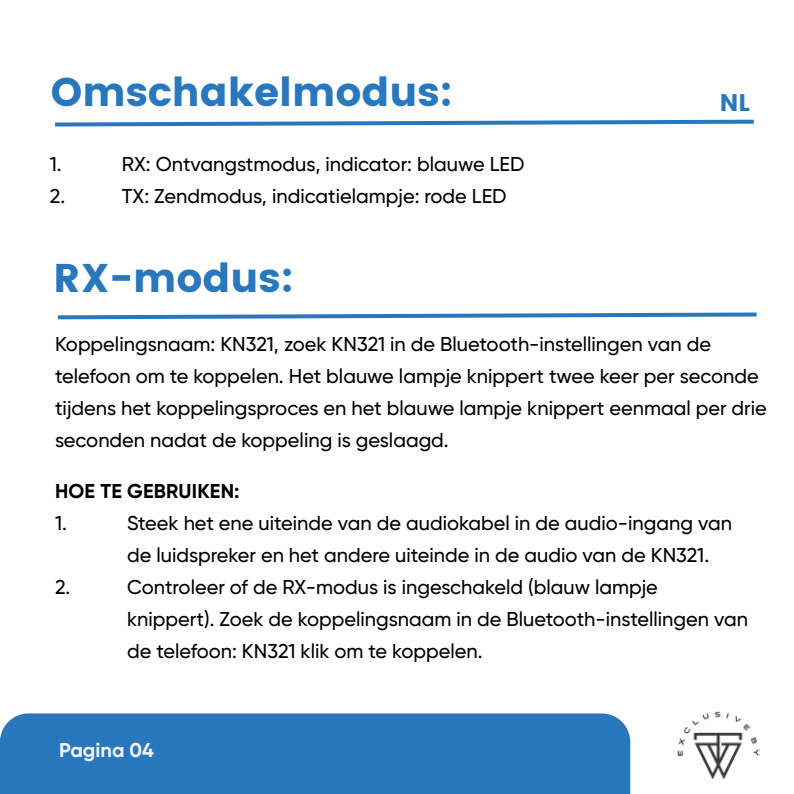
<style>
.page{position:relative;width:794px;height:794px;background:#fff}
.page>*{position:absolute;margin:0;border:0;box-sizing:border-box;transform-origin:0 0}
.t1{font:700 40px "Poppins";color:#2978bd}
.t2{font:700 24px "Poppins";color:#2978bd}
.t3{font:500 20px/32px "Gilroy";color:#000}
.t4{font:700 20px "Gilroy";letter-spacing:.01em;color:#000}
.t5{font:700 20px "Gilroy";color:#f3f3f3}
</style>
<div class="page">
<div style="left:0;top:713px;width:630px;height:81px;background:#2978bd"></div>
<svg style="left:55px;top:119px;width:699px;height:8px"></svg>
<svg style="left:57px;top:312px;width:700px;height:8px"></svg>
<img style="left:677px;top:711px;width:82px;height:67px">
<h1 class="t1" style="left:51px;top:68px;width:403px">Omschakelmodus:</h1>
<p class="t3" style="left:50px;top:147px;width:13px">1.</p>
<p class="t3" style="left:122px;top:147px;width:404px">RX: Ontvangstmodus, indicator: blauwe LED</p>
<p class="t3" style="left:50px;top:179px;width:17px">2.</p>
<p class="t3" style="left:122px;top:179px;width:386px">TX: Zendmodus, indicatielampje: rode LED</p>
<h1 class="t1" style="left:54px;top:255px;width:241px">RX-modus:</h1>
<p class="t2" style="left:719px;top:89px;width:32px">NL</p>
<p class="t3" style="left:55px;top:327px;width:713px">Koppelingsnaam: KN321, zoek KN321 in de Bluetooth-instellingen van de telefoon om te koppelen. Het blauwe lampje knippert twee keer per seconde tijdens het koppelingsproces en het blauwe lampje knippert eenmaal per drie seconden nadat de koppeling is geslaagd.</p>
<p class="t4" style="left:55px;top:478px;width:186px">HOE TE GEBRUIKEN:</p>
<p class="t3" style="left:55px;top:507px;width:13px">1.</p>
<p class="t3" style="left:127px;top:507px;width:606px">Steek het ene uiteinde van de audiokabel in de audio-ingang van de luidspreker en het andere uiteinde in de audio van de KN321.</p>
<p class="t3" style="left:55px;top:571px;width:17px">2.</p>
<p class="t3" style="left:127px;top:571px;width:622px">Controleer of de RX-modus is ingeschakeld (blauw lampje knippert). Zoek de koppelingsnaam in de Bluetooth-instellingen van de telefoon: KN321 klik om te koppelen.</p>
<p class="t5" style="left:59px;top:737px;width:96px">Pagina 04</p>
</div>
